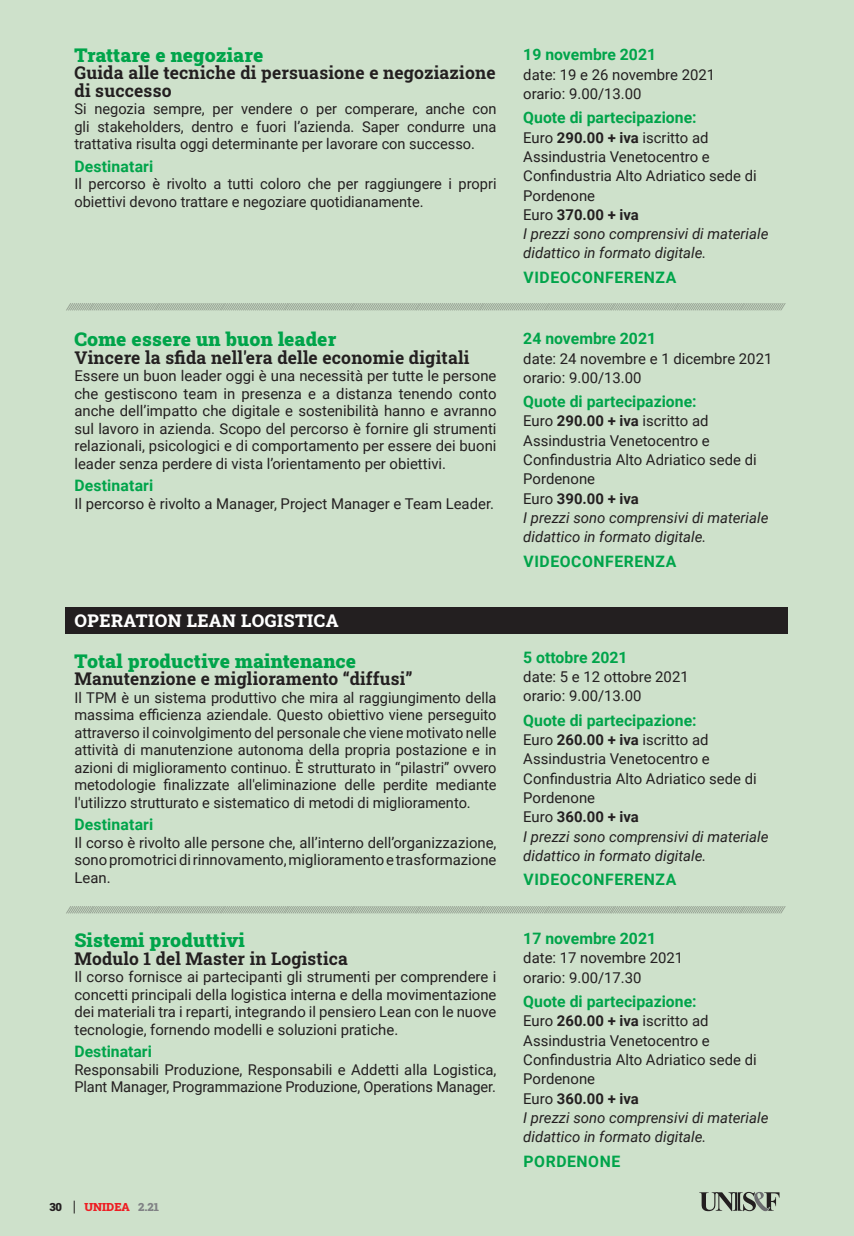
<style>
.page{position:relative;width:854px;height:1236px;background:#fff}
.page>*{position:absolute;margin:0;border:0;box-sizing:border-box;transform-origin:0 0}
.t1{font:900 19.25px "Roboto Slab";letter-spacing:.01em;color:#00a44a}
.t2{font:700 17.5px/17.5px "Roboto Slab";letter-spacing:.01em;color:#231f20}
.t3{font:800 17.5px "Roboto Slab";letter-spacing:.025em;color:#fff}
.t4{font:700 15.75px "Roboto";color:#00a44a}
.t5{font:700 15.75px "Roboto";letter-spacing:.035em;color:#00a44a}
.t6{font:14.88px/19.2px "Roboto";color:#231f20}
.t7{font:900 11.38px "Roboto Slab";color:#ee1d23}
.t8{font:900 11.38px "Roboto Slab";color:#231f20}
.t9{font:100 9.62px "Lato";color:#231f20;scale:1.46 1}
.s1{font-weight:700}
.s2{font-style:italic}
.s3{color:#808285}
</style>
<div class="page">
<div style="left:0;top:0;width:853px;height:1235px;background:#cee1cb"></div>
<svg style="left:74px;top:1200px;width:1px;height:13px"></svg>
<svg style="left:699px;top:1191px;width:80px;height:19px"></svg>
<div style="left:66px;top:607px;width:722px;height:26px;background:#231f20"></div>
<p class="t1" style="left:74px;top:42px;width:190px">Trattare e negoziare</p>
<p class="t2" style="left:74px;top:64px;width:422px">Guida alle tecniche di persuasione e negoziazione di successo</p>
<p class="t6" style="left:74px;top:100px;width:423px;line-height:17.5px;text-align:justify">Si negozia sempre, per vendere o per comperare, anche con gli stakeholders, dentro e fuori l’azienda. Saper condurre una trattativa risulta oggi determinante per lavorare con successo.</p>
<p class="t4" style="left:74px;top:155px;width:80px">Destinatari</p>
<p class="t6" style="left:74px;top:175px;width:423px;line-height:17.5px">Il percorso è rivolto a tutti coloro che per raggiungere i propri obiettivi devono trattare e negoziare quotidianamente.</p>
<p class="t4" style="left:523px;top:44px;width:134px">19 novembre 2021</p>
<p class="t6" style="left:523px;top:64px;width:193px">date: 19 e 26 novembre 2021 orario: 9.00/13.00</p>
<p class="t4" style="left:523px;top:107px;width:175px">Quote di partecipazione:</p>
<p class="t6" style="left:523px;top:127px;width:246px">Euro <span class="s1">290.00 + iva</span> iscritto ad<br>Assindustria Venetocentro e<br>Confindustria Alto Adriatico sede di<br>Pordenone<br>Euro <span class="s1">370.00 + iva<br></span><span class="s2">I prezzi sono comprensivi di materiale didattico in formato digitale.</span></p>
<p class="t5" style="left:523px;top:266px;width:154px">VIDEOCONFERENZA</p>
<p class="t9" style="left:66px;top:300px;width:494px">////////////////////////////////////////////////////////////////////////////////////////////////////////////////////////////////////////////////////////////////////////////////////////////////////////////////////////////////////////////////////////////////////////////////////////////////////////////////////////////////////////////////////////////////////////</p>
<p class="t1" style="left:74px;top:326px;width:263px">Come essere un buon leader</p>
<p class="t2" style="left:74px;top:348px;width:396px">Vincere la sfida nell'era delle economie digitali</p>
<p class="t6" style="left:74px;top:366px;width:423px;line-height:17.5px;text-align:justify">Essere un buon leader oggi è una necessità per tutte le persone che gestiscono team in presenza e a distanza tenendo conto anche dell’impatto che digitale e sostenibilità hanno e avranno sul lavoro in azienda. Scopo del percorso è fornire gli strumenti relazionali, psicologici e di comportamento per essere dei buoni leader senza perdere di vista l’orientamento per obiettivi.</p>
<p class="t4" style="left:74px;top:474px;width:80px">Destinatari</p>
<p class="t6" style="left:74px;top:493px;width:421px">Il percorso è rivolto a Manager, Project Manager e Team Leader.</p>
<p class="t3" style="left:74px;top:608px;width:265px">OPERATION LEAN LOGISTICA</p>
<p class="t1" style="left:74px;top:647px;width:283px">Total productive maintenance</p>
<p class="t2" style="left:74px;top:669px;width:339px">Manutenzione e miglioramento “diffusi”</p>
<p class="t6" style="left:74px;top:688px;width:423px;line-height:17.5px;text-align:justify">Il TPM è un sistema produttivo che mira al raggiungimento della massima efficienza aziendale. Questo obiettivo viene perseguito attraverso il coinvolgimento del personale che viene motivato nelle attività di manutenzione autonoma della propria postazione e in azioni di miglioramento continuo. È strutturato in “pilastri” ovvero metodologie finalizzate all'eliminazione delle perdite mediante l'utilizzo strutturato e sistematico di metodi di miglioramento.</p>
<p class="t4" style="left:74px;top:813px;width:80px">Destinatari</p>
<p class="t6" style="left:74px;top:832px;width:423px;line-height:17.5px;text-align:justify">Il corso è rivolto alle persone che, all’interno dell’organizzazione, sono promotrici di rinnovamento, miglioramento e trasformazione Lean.</p>
<p class="t4" style="left:523px;top:327px;width:134px">24 novembre 2021</p>
<p class="t6" style="left:523px;top:348px;width:250px">date: 24 novembre e 1 dicembre 2021 orario: 9.00/13.00</p>
<p class="t4" style="left:523px;top:390px;width:175px">Quote di partecipazione:</p>
<p class="t6" style="left:523px;top:411px;width:246px">Euro <span class="s1">290.00 + iva</span> iscritto ad<br>Assindustria Venetocentro e<br>Confindustria Alto Adriatico sede di<br>Pordenone<br>Euro <span class="s1">390.00 + iva<br></span><span class="s2">I prezzi sono comprensivi di materiale didattico in formato digitale.</span></p>
<p class="t5" style="left:523px;top:550px;width:154px">VIDEOCONFERENZA</p>
<p class="t4" style="left:523px;top:646px;width:106px">5 ottobre 2021</p>
<p class="t6" style="left:523px;top:666px;width:167px">date: 5 e 12 ottobre 2021 orario: 9.00/13.00</p>
<p class="t4" style="left:523px;top:709px;width:175px">Quote di partecipazione:</p>
<p class="t6" style="left:523px;top:729px;width:246px">Euro <span class="s1">260.00 + iva</span> iscritto ad<br>Assindustria Venetocentro e<br>Confindustria Alto Adriatico sede di<br>Pordenone<br>Euro <span class="s1">360.00 + iva<br></span><span class="s2">I prezzi sono comprensivi di materiale didattico in formato digitale.</span></p>
<p class="t5" style="left:523px;top:868px;width:154px">VIDEOCONFERENZA</p>
<p class="t9" style="left:66px;top:902px;width:494px">////////////////////////////////////////////////////////////////////////////////////////////////////////////////////////////////////////////////////////////////////////////////////////////////////////////////////////////////////////////////////////////////////////////////////////////////////////////////////////////////////////////////////////////////////////</p>
<p class="t1" style="left:74px;top:927px;width:172px">Sistemi produttivi</p>
<p class="t2" style="left:74px;top:949px;width:275px">Modulo 1 del Master in Logistica</p>
<p class="t6" style="left:74px;top:967px;width:423px;line-height:17.5px;text-align:justify">Il corso fornisce ai partecipanti gli strumenti per comprendere i concetti principali della logistica interna e della movimentazione dei materiali tra i reparti, integrando il pensiero Lean con le nuove tecnologie, fornendo modelli e soluzioni pratiche.</p>
<p class="t4" style="left:74px;top:1040px;width:79px">Destinatari</p>
<p class="t6" style="left:74px;top:1060px;width:423px;line-height:17.5px">Responsabili Produzione, Responsabili e Addetti alla Logistica,<br>Plant Manager, Programmazione Produzione, Operations Manager.</p>
<p class="t8" style="left:50px;top:1198px;width:14px">30</p>
<p class="t7" style="left:84px;top:1198px;width:76px">UNIDEA <span class="s3">2.21</span></p>
<p class="t4" style="left:523px;top:927px;width:134px">17 novembre 2021</p>
<p class="t6" style="left:523px;top:947px;width:161px">date: 17 novembre 2021 orario: 9.00/17.30</p>
<p class="t4" style="left:523px;top:990px;width:175px">Quote di partecipazione:</p>
<p class="t6" style="left:523px;top:1010px;width:246px">Euro <span class="s1">260.00 + iva</span> iscritto ad<br>Assindustria Venetocentro e<br>Confindustria Alto Adriatico sede di<br>Pordenone<br>Euro <span class="s1">360.00 + iva<br></span><span class="s2">I prezzi sono comprensivi di materiale didattico in formato digitale.</span></p>
<p class="t5" style="left:523px;top:1149px;width:98px">PORDENONE</p>
</div>
